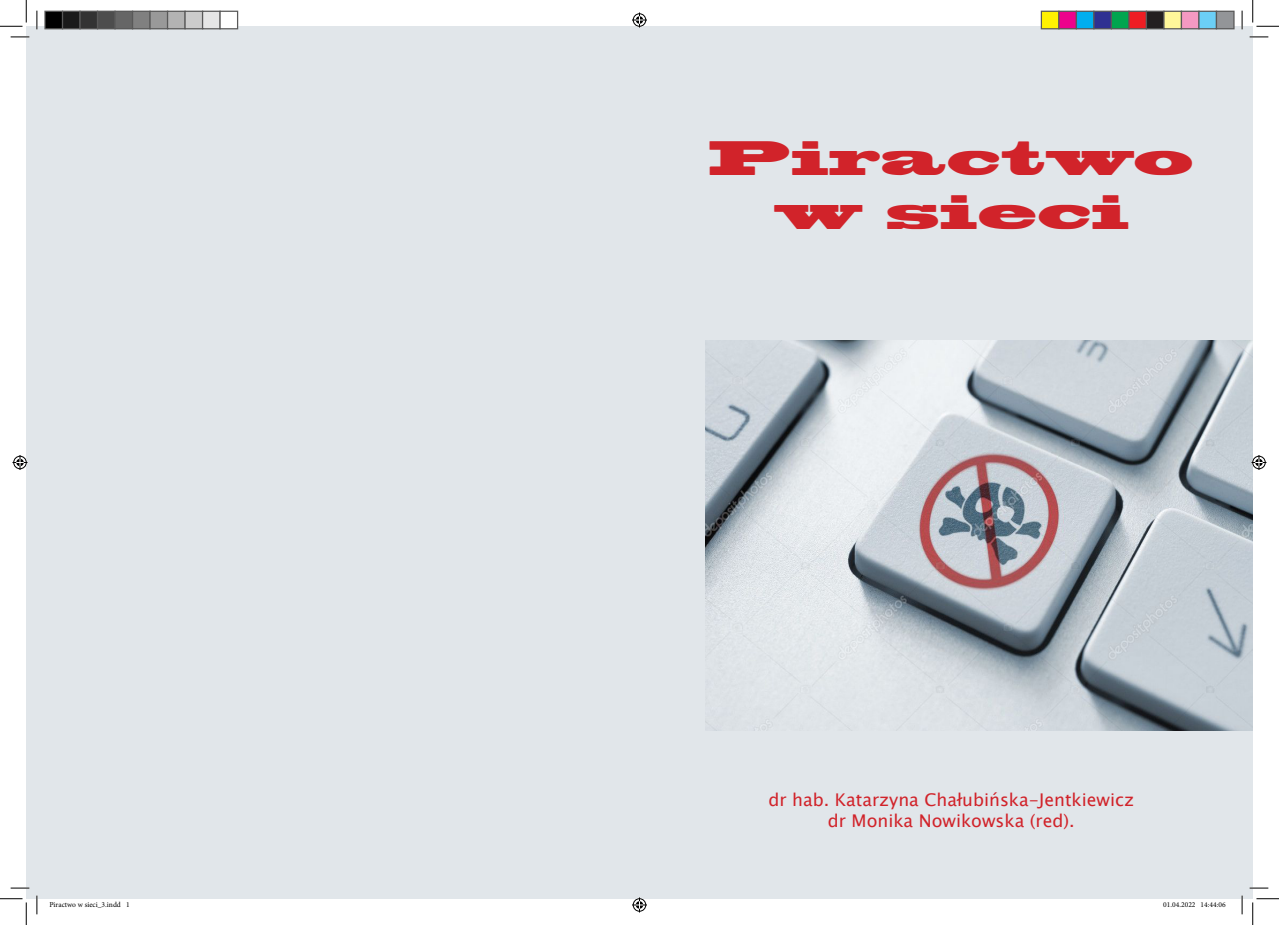
<style>
.page{position:relative;width:1279px;height:925px;background:#fff}
.page>*{position:absolute;margin:0;border:0;box-sizing:border-box;transform-origin:0 0}
.t1{font:45px/54px "Blackoak Std";color:#d1232a;text-align:center}
.t2{font:17.5px "Lucida Sans Unicode";color:#d1232a}
.t3{font:7.5px "Minion Pro";color:#000}
</style>
<div class="page">
<div style="left:26px;top:26px;width:1226px;height:872px;background:#e1e6ea"></div>
<img style="left:705px;top:340px;width:547px;height:390px">
<svg style="left:11px;top:36px;width:18px;height:2px"></svg>
<svg style="left:1249px;top:36px;width:19px;height:2px"></svg>
<svg style="left:11px;top:887px;width:18px;height:1px"></svg>
<svg style="left:1249px;top:886px;width:19px;height:2px"></svg>
<svg style="left:36px;top:11px;width:2px;height:18px"></svg>
<svg style="left:36px;top:895px;width:2px;height:19px"></svg>
<svg style="left:1241px;top:11px;width:1px;height:18px"></svg>
<svg style="left:1241px;top:895px;width:1px;height:19px"></svg>
<svg style="left:0;top:0;width:27px;height:27px"></svg>
<svg style="left:0;top:898px;width:27px;height:26px"></svg>
<svg style="left:1252px;top:0;width:26px;height:27px"></svg>
<svg style="left:1252px;top:898px;width:26px;height:26px"></svg>
<svg style="left:632px;top:13px;width:15px;height:15px"></svg>
<svg style="left:632px;top:897px;width:15px;height:15px"></svg>
<svg style="left:13px;top:455px;width:15px;height:15px"></svg>
<svg style="left:1251px;top:455px;width:15px;height:15px"></svg>
<div style="left:45px;top:11px;width:18px;height:18px;background:#000"></div>
<div style="left:44px;top:11px;width:19px;height:18px;border:1px solid #595959"></div>
<div style="left:63px;top:11px;width:17px;height:18px;background:#1a1a1a"></div>
<div style="left:62px;top:11px;width:19px;height:18px;border:1px solid #595959"></div>
<div style="left:80px;top:11px;width:18px;height:18px;background:#333"></div>
<div style="left:79px;top:11px;width:19px;height:18px;border:1px solid #595959"></div>
<div style="left:98px;top:11px;width:17px;height:18px;background:#4d4d4d"></div>
<div style="left:97px;top:11px;width:19px;height:18px;border:1px solid #595959"></div>
<div style="left:115px;top:11px;width:18px;height:18px;background:#666"></div>
<div style="left:114px;top:11px;width:19px;height:18px;border:1px solid #595959"></div>
<div style="left:133px;top:11px;width:17px;height:18px;background:#808080"></div>
<div style="left:132px;top:11px;width:19px;height:18px;border:1px solid #595959"></div>
<div style="left:150px;top:11px;width:18px;height:18px;background:#999"></div>
<div style="left:149px;top:11px;width:19px;height:18px;border:1px solid #595959"></div>
<div style="left:168px;top:11px;width:17px;height:18px;background:#b3b3b3"></div>
<div style="left:167px;top:11px;width:19px;height:18px;border:1px solid #595959"></div>
<div style="left:185px;top:11px;width:18px;height:18px;background:#ccc"></div>
<div style="left:184px;top:11px;width:19px;height:18px;border:1px solid #595959"></div>
<div style="left:203px;top:11px;width:17px;height:18px;background:#e6e6e6"></div>
<div style="left:202px;top:11px;width:19px;height:18px;border:1px solid #595959"></div>
<div style="left:220px;top:11px;width:18px;height:18px;background:#fff"></div>
<div style="left:219px;top:11px;width:19px;height:18px;border:1px solid #595959"></div>
<div style="left:1041px;top:11px;width:17px;height:18px;background:#fff101"></div>
<div style="left:1040px;top:11px;width:19px;height:18px;border:1px solid #595959"></div>
<div style="left:1058px;top:11px;width:18px;height:18px;background:#ed028c"></div>
<div style="left:1058px;top:11px;width:19px;height:18px;border:1px solid #595959"></div>
<div style="left:1076px;top:11px;width:17px;height:18px;background:#00aeef"></div>
<div style="left:1075px;top:11px;width:19px;height:18px;border:1px solid #595959"></div>
<div style="left:1093px;top:11px;width:18px;height:18px;background:#2e3092"></div>
<div style="left:1093px;top:11px;width:19px;height:18px;border:1px solid #595959"></div>
<div style="left:1111px;top:11px;width:17px;height:18px;background:#00a54f"></div>
<div style="left:1110px;top:11px;width:19px;height:18px;border:1px solid #595959"></div>
<div style="left:1128px;top:11px;width:18px;height:18px;background:#ee1d23"></div>
<div style="left:1128px;top:11px;width:19px;height:18px;border:1px solid #595959"></div>
<div style="left:1146px;top:11px;width:17px;height:18px;background:#231f20"></div>
<div style="left:1145px;top:11px;width:19px;height:18px;border:1px solid #595959"></div>
<div style="left:1163px;top:11px;width:18px;height:18px;background:#fff79a"></div>
<div style="left:1163px;top:11px;width:19px;height:18px;border:1px solid #595959"></div>
<div style="left:1181px;top:11px;width:17px;height:18px;background:#f499c2"></div>
<div style="left:1180px;top:11px;width:19px;height:18px;border:1px solid #595959"></div>
<div style="left:1198px;top:11px;width:18px;height:18px;background:#6bcff6"></div>
<div style="left:1198px;top:11px;width:19px;height:18px;border:1px solid #595959"></div>
<div style="left:1216px;top:11px;width:17px;height:18px;background:#939598"></div>
<div style="left:1215px;top:11px;width:19px;height:18px;border:1px solid #595959"></div>
<p class="t1" style="left:709px;top:132px;width:486px">Piractwo w sieci</p>
<p class="t2" style="left:768px;top:785px;width:367px">dr hab. Katarzyna Chałubińska-Jentkiewicz</p>
<p class="t2" style="left:828px;top:806px;width:248px">dr Monika Nowikowska (red).</p>
<p class="t3" style="left:49px;top:899px;width:82px">Piractwo w sieci_3.indd 1</p>
<p class="t3" style="left:1163px;top:899px;width:64px">01.04.2022 14:44:06</p>
</div>
